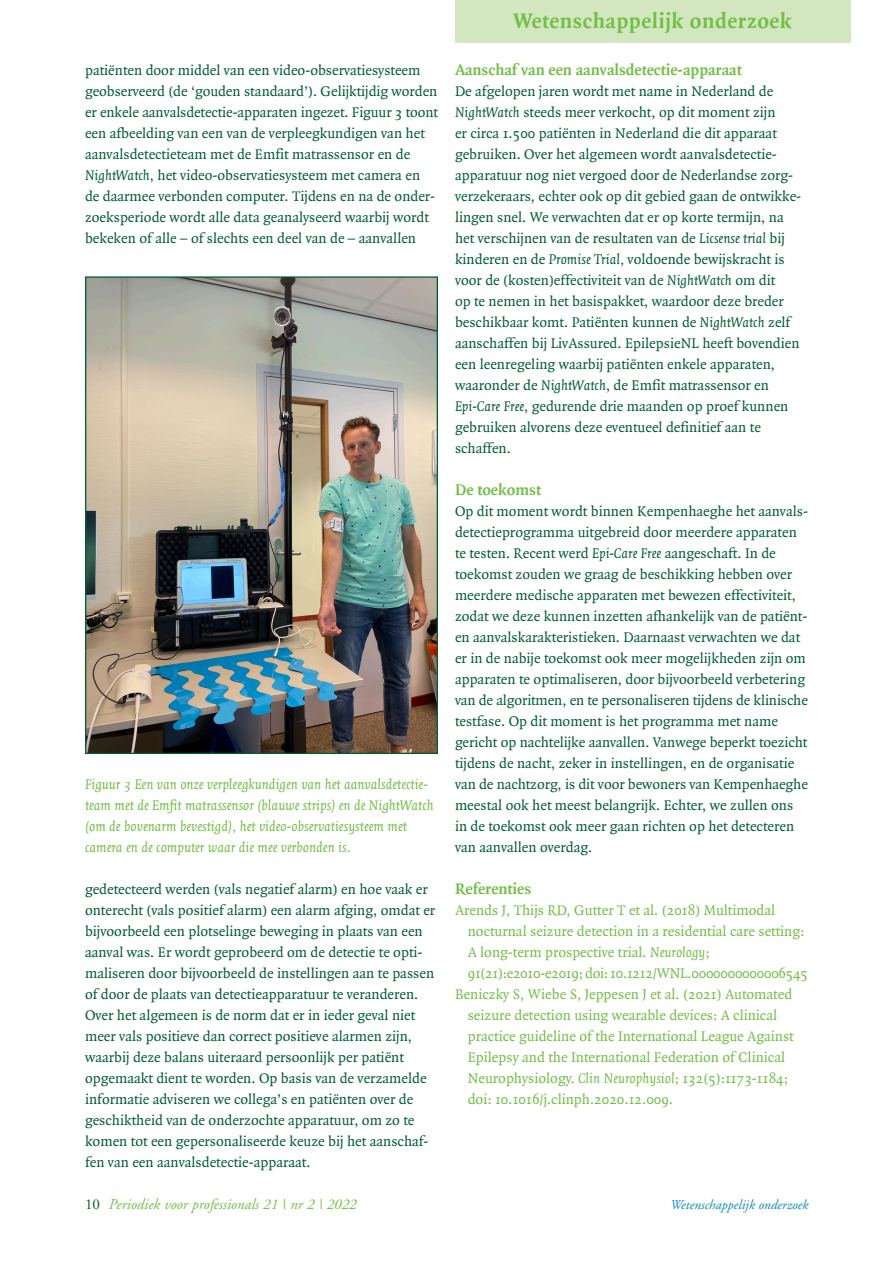
<style>
.page{position:relative;width:893px;height:1263px;background:#fff}
.page>*{position:absolute;margin:0;border:0;box-sizing:border-box;transform-origin:0 0}
._1-rubriek_pagina{font:700 22.5px "Quadraat";letter-spacing:.025em;color:#71bf44}
.tussenkop{font:700 16.5px "Quadraat";color:#71bf44}
.tekst{font:15px/21px "Quadraat";color:#005d33}
.literatuur_groen{font:15px/21px "Quadraat";color:#71bf44}
.bijschrift{font:italic 15px/21px "Quadraat";color:#71bf44}
.t1{font:italic 15px "Adobe Garamond";color:#71bf44}
.t2{font:italic 13.5px "Adobe Garamond";color:#0a88be}
.s1{font-style:italic}
.s2{font-style:normal;color:#005d33}
</style>
<div class="page">
<div style="left:455px;top:0;width:395px;height:43px;background:#d2e7c0"></div>
<img style="left:87px;top:278px;width:349px;height:474px">
<p class="tekst" style="left:85px;top:60px;width:354px">patiënten door middel van een video-observatiesysteem geobserveerd (de ‘gouden standaard’). Gelijktijdig worden er enkele aanvalsdetectie-apparaten ingezet. Figuur 3 toont een afbeelding van een van de verpleegkundigen van het aanvalsdetectieteam met de Emfit matrassensor en de <span class="s1">NightWatch</span>, het video-observatiesysteem met camera en de daarmee verbonden computer. Tijdens en na de onder&shy;zoeksperiode wordt alle data geanalyseerd waarbij wordt bekeken of alle – of slechts een deel van de – aanvallen</p>
<p class="bijschrift" style="left:85px;top:774px;width:350px">Figuur 3 Een van onze verpleegkundigen van het aanvalsdetectie&shy;team met de Emfit matrassensor (blauwe strips) en de NightWatch (om de bovenarm bevestigd), het video-observatiesysteem met camera en de computer waar die mee verbonden is.</p>
<p class="tekst" style="left:85px;top:879px;width:352px">gedetecteerd werden (vals negatief alarm) en hoe vaak er onterecht (vals positief alarm) een alarm afging, omdat er bijvoorbeeld een plotselinge beweging in plaats van een aanval was. Er wordt geprobeerd om de detectie te opti&shy;maliseren door bijvoorbeeld de instellingen aan te passen of door de plaats van detectieapparatuur te veranderen.<br>Over het algemeen is de norm dat er in ieder geval niet meer vals positieve dan correct positieve alarmen zijn, waarbij deze balans uiteraard persoonlijk per patiënt opgemaakt dient te worden. Op basis van de verzamelde informatie adviseren we collega’s en patiënten over de geschiktheid van de onderzochte apparatuur, om zo te komen tot een gepersonaliseerde keuze bij het aanschaf&shy;fen van een aanvalsdetectie-apparaat.</p>
<p class="t1" style="left:85px;top:1196px;width:273px"><span class="s2">10</span> Periodiek voor professionals 21 | nr 2 | 2022</p>
<p class="_1-rubriek_pagina" style="left:513px;top:9px;width:280px">Wetenschappelijk onderzoek</p>
<p class="tussenkop" style="left:455px;top:61px;width:288px">Aanschaf van een aanvalsdetectie-apparaat</p>
<p class="tekst" style="left:455px;top:81px;width:348px">De afgelopen jaren wordt met name in Nederland de <span class="s1">NightWatch</span> steeds meer verkocht, op dit moment zijn<br>er circa 1.500 patiënten in Nederland die dit apparaat gebruiken. Over het algemeen wordt aanvalsdetectie&shy;apparatuur nog niet vergoed door de Nederlandse zorg&shy;verzekeraars, echter ook op dit gebied gaan de ontwikke&shy;lingen snel. We verwachten dat er op korte termijn, na het verschijnen van de resultaten van de <span class="s1">Licsense trial</span> bij kinderen en de <span class="s1">Promise Trial,</span> voldoende bewijskracht is voor de (kosten)effectiviteit van de <span class="s1">NightWatch</span> om dit<br>op te nemen in het basispakket, waardoor deze breder beschikbaar komt. Patiënten kunnen de <span class="s1">NightWatch</span> zelf aanschaffen bij LivAssured. EpilepsieNL heeft bovendien een leenregeling waarbij patiënten enkele apparaten, waaronder de <span class="s1">NightWatch</span>, de Emfit matrassensor en <span class="s1">Epi-Care Free</span>, gedurende drie maanden op proef kunnen gebruiken alvorens deze eventueel definitief aan te schaffen.</p>
<p class="tussenkop" style="left:455px;top:481px;width:87px">De toekomst</p>
<p class="tekst" style="left:455px;top:501px;width:354px">Op dit moment wordt binnen Kempenhaeghe het aanvals&shy;detectieprogramma uitgebreid door meerdere apparaten te testen. Recent werd <span class="s1">Epi-Care Free</span> aangeschaft. In de toekomst zouden we graag de beschikking hebben over meerdere medische apparaten met bewezen effectiviteit, zodat we deze kunnen inzetten afhankelijk van de patiënt&shy;en aanvalskarakteristieken. Daarnaast verwachten we dat er in de nabije toekomst ook meer mogelijkheden zijn om apparaten te optimaliseren, door bijvoorbeeld verbetering van de algoritmen, en te personaliseren tijdens de klinische testfase. Op dit moment is het programma met name gericht op nachtelijke aanvallen. Vanwege beperkt toezicht tijdens de nacht, zeker in instellingen, en de organisatie van de nachtzorg, is dit voor bewoners van Kempenhaeghe meestal ook het meest belangrijk. Echter, we zullen ons in de toekomst ook meer gaan richten op het detecteren van aanvallen overdag.</p>
<p class="tussenkop" style="left:455px;top:880px;width:78px">Referenties</p>
<p class="literatuur_groen" style="left:468px;top:900px;width:342px;text-indent:-13px">Arends J, Thijs RD, Gutter T et al. (2018) Multimodal nocturnal seizure detection in a residential care setting:<br>A long-term prospective trial. <span class="s1">Neurology</span>; 91(21):e2010-e2019; doi: 10.1212/WNL.0000000000006545</p>
<p class="literatuur_groen" style="left:468px;top:984px;width:327px;text-indent:-13px">Beniczky S, Wiebe S, Jeppesen J et al. (2021) Automated seizure detection using wearable devices: A clinical practice guideline of the International League Against Epilepsy and the International Federation of Clinical Neurophysiology. <span class="s1">Clin Neurophysiol</span>; 132(5):1173-1184; doi: 10.1016/j.clinph.2020.12.009.</p>
<p class="t2" style="left:670px;top:1198px;width:140px">Wetenschappelijk onderzoek</p>
</div>
